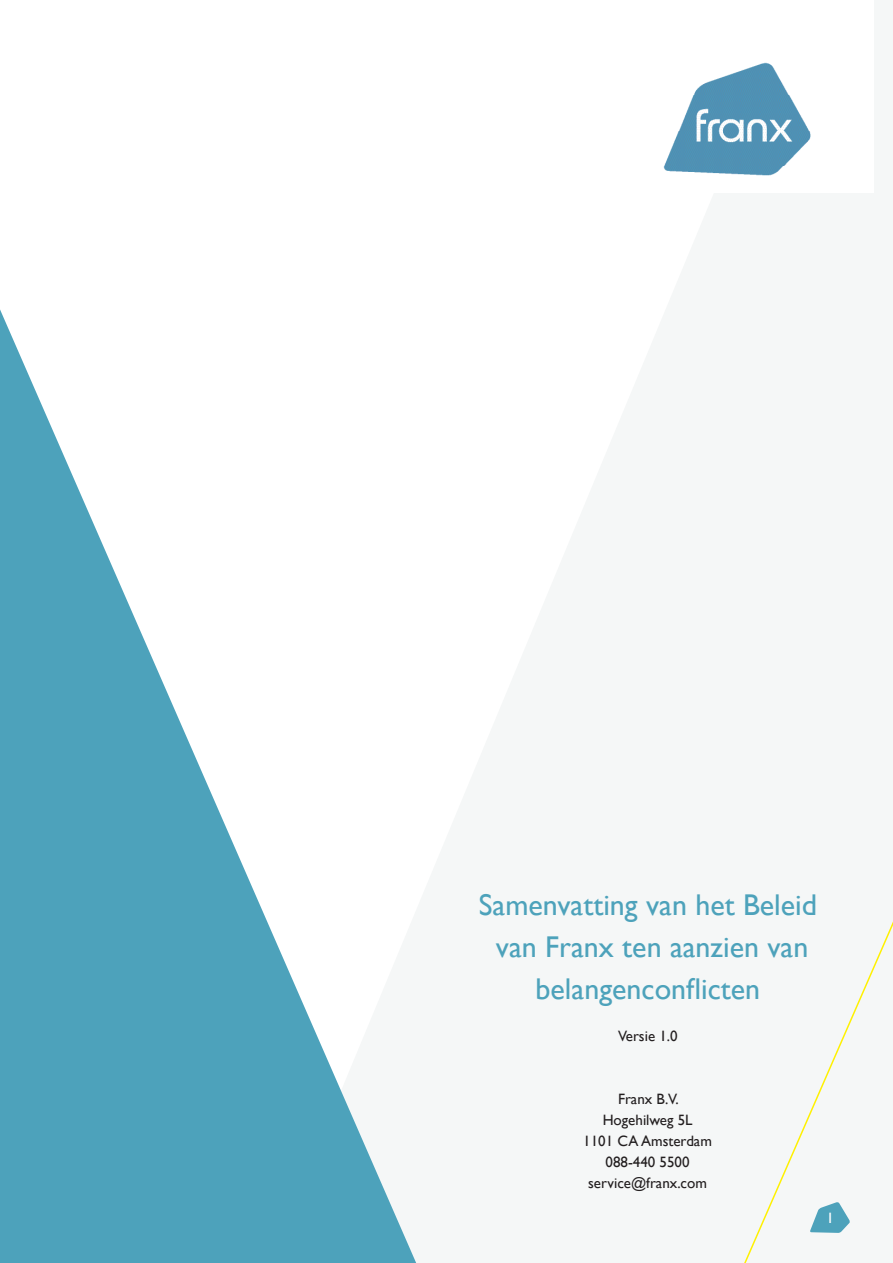
<style>
.page{position:relative;width:893px;height:1263px;background:#fff}
.page>*{position:absolute;margin:0;border:0;box-sizing:border-box;transform-origin:0 0}
.t1{font:30px/42px "Gill Sans";color:#4da2bb;text-align:center}
.t2{font:15px/21px "Gill Sans";color:#231f20;text-align:center}
.t3{font:15px "Gill Sans";color:#fff}
</style>
<div class="page">
<img style="left:663px;top:62px;width:148px;height:114px">
<div style="left:744px;top:921px;width:149px;height:342px;background:#f5f7f7"></div>
<svg style="left:0;top:309px;width:416px;height:954px"></svg>
<h1 class="t1" style="left:479px;top:884px;width:340px">Samenvatting van het Beleid van Franx ten aanzien van belangenconflicten</h1>
<p class="t2" style="left:618px;top:1026px;width:61px">Versie 1.0</p>
<p class="t2" style="left:583px;top:1089px;width:130px">Franx B.V.<br>Hogehilweg 5L<br>1101 CA Amsterdam<br>088-440 5500 service@franx.com</p>
<p class="t3" style="left:827px;top:1209px;width:9px">1</p>
</div>
